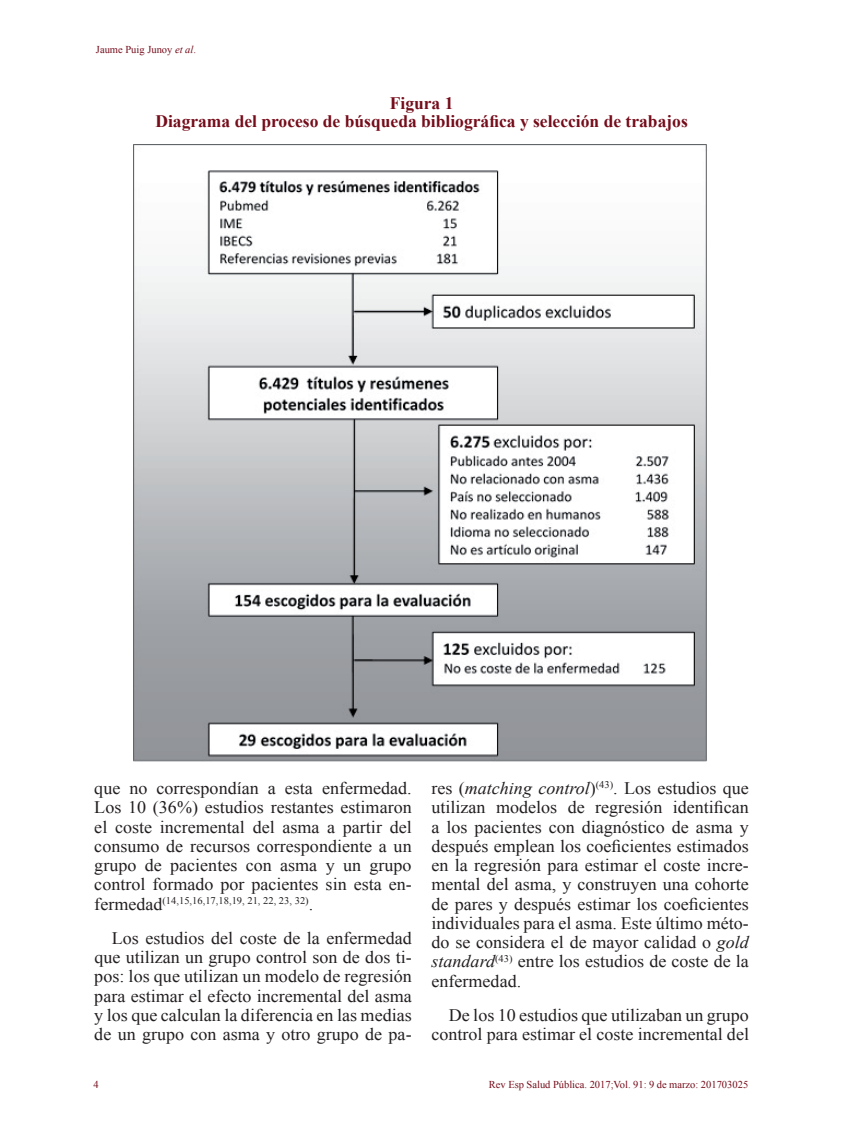
<style>
.page{position:relative;width:844px;height:1141px;background:#fff}
.page>*{position:absolute;margin:0;border:0;box-sizing:border-box;transform-origin:0 0}
.t1{font:17.5px/19.2px "Times New Roman";color:#231f20;text-align:justify}
.t2{font:700 17.5px/17.5px "Times New Roman";color:#750d1b;text-align:center}
.t3{font:10.5px "Times New Roman";color:#750d1b}
.t4{font:10.15px "Times New Roman";color:#231f20}
.s1{font-style:italic}
.s2{font-size:17.5px}
</style>
<div class="page">
<img style="left:133px;top:144px;width:574px;height:618px">
<p class="t3" style="left:96px;top:43px;width:102px">Jaume Puig Junoy <span class="s1">et al</span>.</p>
<p class="t2" style="left:155px;top:94px;width:533px">Figura 1<br>Diagrama del proceso de búsqueda bibliográfica y selección de trabajos</p>
<p class="t1" style="left:94px;top:778px;width:319px">que no correspondían a esta enfermedad.<br>Los 10 (36%) estudios restantes estimaron el coste incremental del asma a partir del consumo de recursos correspondiente a un grupo de pacientes con asma y un grupo control formado por pacientes sin esta en-</p>
<p class="t4" style="left:94px;top:894px;width:220px"><span class="s2">fermedad</span>(14,15,16,17,18,19, 21, 22, 23, 32)<span class="s2">.</span></p>
<p class="t1" style="left:94px;top:928px;width:319px;text-indent:17px">Los estudios del coste de la enfermedad que utilizan un grupo control son de dos ti&shy;pos: los que utilizan un modelo de regresión para estimar el efecto incremental del asma y los que calculan la diferencia en las medias de un grupo con asma y otro grupo de pa-</p>
<p class="t1" style="left:431px;top:778px;width:319px">res (<span class="s1">matching control</span>)<sup>(43)</sup>. Los estudios que utilizan modelos de regresión identifican a los pacientes con diagnóstico de asma y después emplean los coeficientes estimados en la regresión para estimar el coste incre&shy;mental del asma, y construyen una cohorte de pares y después estimar los coeficientes individuales para el asma. Este último méto&shy;do se considera el de mayor calidad o <span class="s1">gold standard</span><sup>(43)</sup> entre los estudios de coste de la enfermedad.</p>
<p class="t1" style="left:431px;top:1005px;width:319px;text-align:right">De los 10 estudios que utilizaban un grupo control para estimar el coste incremental del</p>
<p class="t3" style="left:93px;top:1077px;width:7px">4</p>
<p class="t3" style="left:489px;top:1077px;width:261px">Rev Esp Salud Pública. 2017;Vol. 91: 9 de marzo: 201703025</p>
</div>
